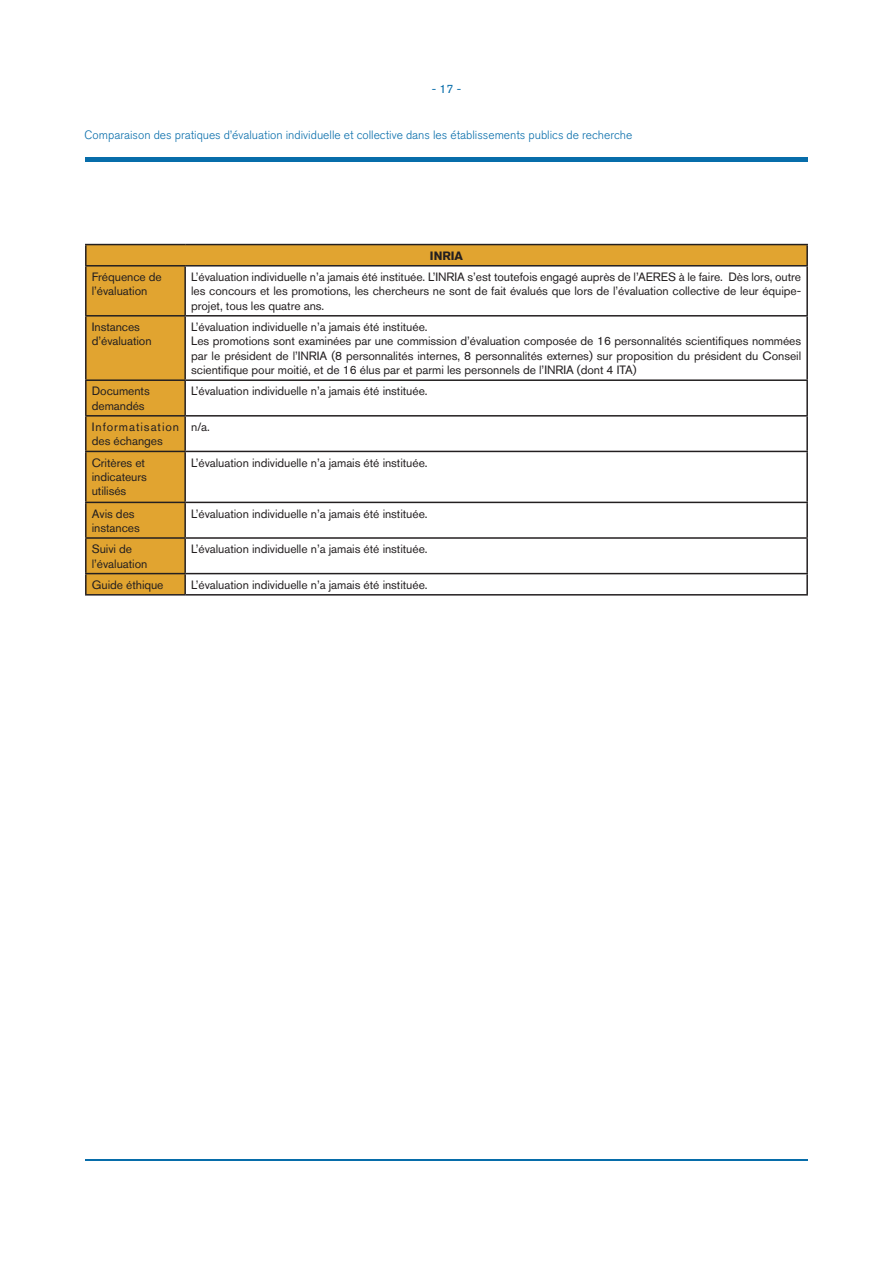
<style>
.page{position:relative;width:893px;height:1263px;background:#fff}
.page>*{position:absolute;margin:0;border:0;box-sizing:border-box;transform-origin:0 0}
.t1{font:12px/14.4px "Akzidenz Grotesk BQ";letter-spacing:-.005em;color:#231f20}
.t2{font:300 12px "Akzidenz Grotesk BQ";color:#076daa}
.t3{font:12px/14.4px "Akzidenz Grotesk BQ";letter-spacing:.08em;color:#231f20}
.t4{font:700 12px "Akzidenz Grotesk BQ";letter-spacing:-.005em;color:#231f20}
.t5{font:12px "Akzidenz Grotesk BQ";color:#076daa}
</style>
<div class="page">
<div style="left:85px;top:157px;width:723px;height:5px;background:#076daa"></div>
<hr style="left:85px;top:1159px;width:723px;height:1px;background:#076daa">
<svg style="left:87px;top:245px;width:719px;height:349px"></svg>
<hr style="left:85px;top:244px;width:100px;height:1px;background:#231f20">
<hr style="left:85px;top:245px;width:2px;height:20px;background:#231f20">
<hr style="left:185px;top:244px;width:623px;height:1px;background:#231f20">
<hr style="left:806px;top:245px;width:2px;height:20px;background:#231f20">
<hr style="left:85px;top:265px;width:100px;height:2px;background:#231f20">
<hr style="left:85px;top:267px;width:2px;height:48px;background:#231f20">
<hr style="left:185px;top:265px;width:623px;height:2px;background:#231f20">
<hr style="left:184px;top:267px;width:2px;height:48px;background:#231f20">
<hr style="left:806px;top:267px;width:2px;height:48px;background:#231f20">
<hr style="left:85px;top:315px;width:100px;height:2px;background:#231f20">
<hr style="left:85px;top:317px;width:2px;height:62px;background:#231f20">
<hr style="left:185px;top:315px;width:623px;height:2px;background:#231f20">
<hr style="left:184px;top:317px;width:2px;height:62px;background:#231f20">
<hr style="left:806px;top:317px;width:2px;height:62px;background:#231f20">
<hr style="left:85px;top:379px;width:100px;height:2px;background:#231f20">
<hr style="left:85px;top:381px;width:2px;height:34px;background:#231f20">
<hr style="left:185px;top:379px;width:623px;height:2px;background:#231f20">
<hr style="left:184px;top:381px;width:2px;height:34px;background:#231f20">
<hr style="left:806px;top:381px;width:2px;height:34px;background:#231f20">
<hr style="left:85px;top:415px;width:100px;height:2px;background:#231f20">
<hr style="left:85px;top:417px;width:2px;height:34px;background:#231f20">
<hr style="left:185px;top:415px;width:623px;height:2px;background:#231f20">
<hr style="left:184px;top:417px;width:2px;height:34px;background:#231f20">
<hr style="left:806px;top:417px;width:2px;height:34px;background:#231f20">
<hr style="left:85px;top:451px;width:100px;height:1px;background:#231f20">
<hr style="left:85px;top:452px;width:2px;height:50px;background:#231f20">
<hr style="left:185px;top:451px;width:623px;height:1px;background:#231f20">
<hr style="left:184px;top:452px;width:2px;height:50px;background:#231f20">
<hr style="left:806px;top:452px;width:2px;height:50px;background:#231f20">
<hr style="left:85px;top:502px;width:100px;height:1px;background:#231f20">
<hr style="left:85px;top:503px;width:2px;height:34px;background:#231f20">
<hr style="left:185px;top:502px;width:623px;height:1px;background:#231f20">
<hr style="left:184px;top:503px;width:2px;height:34px;background:#231f20">
<hr style="left:806px;top:503px;width:2px;height:34px;background:#231f20">
<hr style="left:85px;top:537px;width:100px;height:2px;background:#231f20">
<hr style="left:85px;top:539px;width:2px;height:34px;background:#231f20">
<hr style="left:185px;top:537px;width:623px;height:2px;background:#231f20">
<hr style="left:184px;top:539px;width:2px;height:34px;background:#231f20">
<hr style="left:806px;top:539px;width:2px;height:34px;background:#231f20">
<hr style="left:85px;top:573px;width:100px;height:1px;background:#231f20">
<hr style="left:85px;top:574px;width:2px;height:20px;background:#231f20">
<hr style="left:185px;top:573px;width:623px;height:1px;background:#231f20">
<hr style="left:184px;top:574px;width:2px;height:20px;background:#231f20">
<hr style="left:806px;top:574px;width:2px;height:20px;background:#231f20">
<hr style="left:85px;top:594px;width:100px;height:1px;background:#231f20">
<hr style="left:185px;top:594px;width:623px;height:1px;background:#231f20">
<p class="t5" style="left:432px;top:82px;width:31px">- 17 -</p>
<p class="t2" style="left:85px;top:128px;width:549px">Comparaison des pratiques d’évaluation individuelle et collective dans les établissements publics de recherche</p>
<p class="t4" style="left:430px;top:249px;width:35px">INRIA</p>
<p class="t1" style="left:92px;top:270px;width:72px">Fréquence de l’évaluation</p>
<p class="t1" style="left:191px;top:270px;width:611px;text-align:justify">L’évaluation individuelle n’a jamais été instituée. L’INRIA s’est toutefois engagé auprès de l’AERES à le faire. Dès lors, outre les concours et les promotions, les chercheurs ne sont de fait évalués que lors de l’évaluation collective de leur équipe&shy;projet, tous les quatre ans.</p>
<p class="t1" style="left:92px;top:320px;width:61px">Instances d’évaluation</p>
<p class="t1" style="left:191px;top:320px;width:612px">L’évaluation individuelle n’a jamais été instituée.<br>Les promotions sont examinées par une commission d’évaluation composée de 16 personnalités scientifiques nommées par le président de l’INRIA (8 personnalités internes, 8 personnalités externes) sur proposition du président du Conseil scientifique pour moitié, et de 16 élus par et parmi les personnels de l’INRIA (dont 4 ITA)</p>
<p class="t1" style="left:92px;top:384px;width:60px">Documents demandés</p>
<p class="t1" style="left:191px;top:384px;width:238px">L’évaluation individuelle n’a jamais été instituée.</p>
<p class="t3" style="left:92px;top:420px;width:89px">Informatisation des échanges</p>
<p class="t1" style="left:191px;top:420px;width:20px">n/a.</p>
<p class="t1" style="left:92px;top:455px;width:57px">Critères et indicateurs utilisés</p>
<p class="t1" style="left:191px;top:455px;width:238px">L’évaluation individuelle n’a jamais été instituée.</p>
<p class="t1" style="left:92px;top:506px;width:50px">Avis des instances</p>
<p class="t1" style="left:191px;top:506px;width:238px">L’évaluation individuelle n’a jamais été instituée.</p>
<p class="t1" style="left:92px;top:542px;width:57px">Suivi de l’évaluation</p>
<p class="t1" style="left:191px;top:542px;width:238px">L’évaluation individuelle n’a jamais été instituée.</p>
<p class="t1" style="left:92px;top:577px;width:73px">Guide éthique</p>
<p class="t1" style="left:191px;top:577px;width:238px">L’évaluation individuelle n’a jamais été instituée.</p>
</div>
